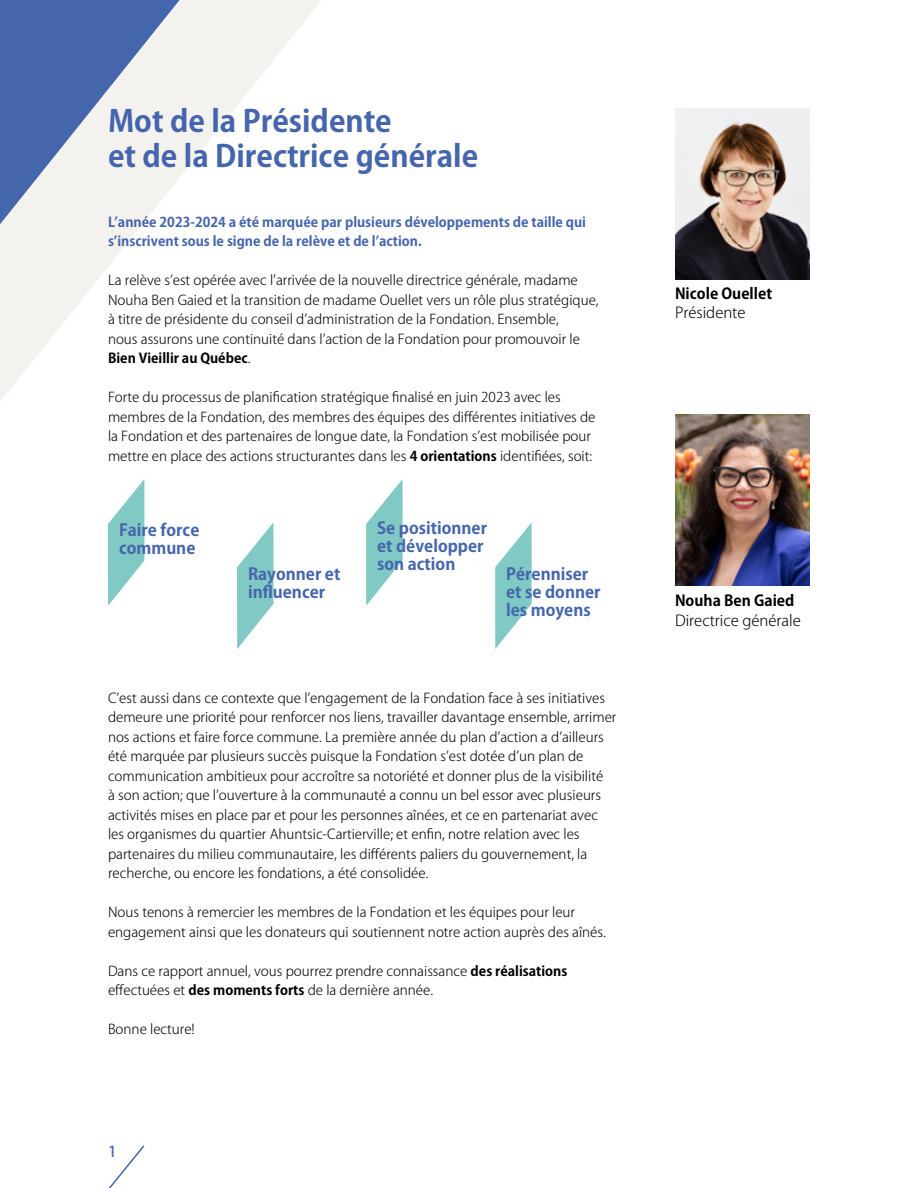
<style>
.page{position:relative;width:918px;height:1188px;background:#fff}
.page>*{position:absolute;margin:0;border:0;box-sizing:border-box;transform-origin:0 0}
.t1{font:700 30px/34.5px "Koz Go Pro";color:#4565ad}
.t2{font:700 16.5px/18px "Koz Go Pro";color:#4565ad}
.t3{font:300 15px "Koz Go Pro";color:#000}
.t4{font:700 15px "Koz Go Pro";color:#000}
.t5{font:500 15px "Koz Go Pro";color:#4565ad}
.t6{font:300 13.5px/19.5px "Koz Go Pro";color:#000}
.t7{font:700 13.5px/19.5px "Koz Go Pro";color:#4565ad}
.s1{font-weight:700}
</style>
<div class="page">
<svg style="left:0;top:0;width:321px;height:401px"></svg>
<svg style="left:0;top:0;width:180px;height:224px"></svg>
<svg style="left:108px;top:479px;width:36px;height:127px"></svg>
<svg style="left:237px;top:522px;width:37px;height:127px"></svg>
<svg style="left:366px;top:479px;width:37px;height:127px"></svg>
<svg style="left:495px;top:522px;width:37px;height:127px"></svg>
<svg style="left:108px;top:1145px;width:37px;height:43px"></svg>
<img style="left:675px;top:108px;width:135px;height:171px">
<img style="left:675px;top:415px;width:135px;height:171px">
<h1 class="t1" style="left:108px;top:106px;width:372px">Mot de la Présidente<br>et de la Directrice générale</h1>
<p class="t7" style="left:108px;top:213px;width:480px">L’année 2023-2024 a été marquée par plusieurs développements de taille qui s’inscrivent sous le signe de la relève et de l’action.</p>
<p class="t6" style="left:108px;top:271px;width:492px">La relève s’est opérée avec l’arrivée de la nouvelle directrice générale, madame Nouha Ben Gaied et la transition de madame Ouellet vers un rôle plus stratégique, à titre de présidente du conseil d’administration de la Fondation. Ensemble,<br>nous assurons une continuité dans l’action de la Fondation pour promouvoir le <span class="s1">Bien Vieillir au Québec</span>.</p>
<p class="t6" style="left:108px;top:388px;width:489px">Forte du processus de planification stratégique finalisé en juin 2023 avec les membres de la Fondation, des membres des équipes des différentes initiatives de la Fondation et des partenaires de longue date, la Fondation s’est mobilisée pour mettre en place des actions structurantes dans les <span class="s1">4 orientations</span> identifiées, soit:</p>
<p class="t2" style="left:119px;top:522px;width:82px">Faire force commune</p>
<p class="t2" style="left:248px;top:566px;width:94px">Rayonner et influencer</p>
<p class="t2" style="left:377px;top:520px;width:111px">Se positionner et développer son action</p>
<p class="t2" style="left:506px;top:566px;width:96px">Pérenniser et se donner les moyens</p>
<p class="t6" style="left:108px;top:688px;width:510px">C’est aussi dans ce contexte que l’engagement de la Fondation face à ses initiatives demeure une priorité pour renforcer nos liens, travailler davantage ensemble, arrimer nos actions et faire force commune. La première année du plan d’action a d’ailleurs été marquée par plusieurs succès puisque la Fondation s’est dotée d’un plan de communication ambitieux pour accroître sa notoriété et donner plus de la visibilité<br>à son action; que l’ouverture à la communauté a connu un bel essor avec plusieurs activités mises en place par et pour les personnes aînées, et ce en partenariat avec les organismes du quartier Ahuntsic-Cartierville; et enfin, notre relation avec les partenaires du milieu communautaire, les différents paliers du gouvernement, la recherche, ou encore les fondations, a été consolidée.</p>
<p class="t6" style="left:108px;top:903px;width:499px">Nous tenons à remercier les membres de la Fondation et les équipes pour leur engagement ainsi que les donateurs qui soutiennent notre action auprès des aînés.</p>
<p class="t6" style="left:108px;top:961px;width:461px">Dans ce rapport annuel, vous pourrez prendre connaissance <span class="s1">des réalisations </span>effectuées et <span class="s1">des moments forts</span> de la dernière année.</p>
<p class="t6" style="left:108px;top:1020px;width:88px">Bonne lecture!</p>
<p class="t5" style="left:108px;top:1142px;width:10px">1</p>
<p class="t4" style="left:675px;top:283px;width:99px">Nicole Ouellet</p>
<p class="t3" style="left:675px;top:303px;width:72px">Présidente</p>
<p class="t4" style="left:675px;top:591px;width:121px">Nouha Ben Gaied</p>
<p class="t3" style="left:675px;top:610px;width:127px">Directrice générale</p>
</div>
